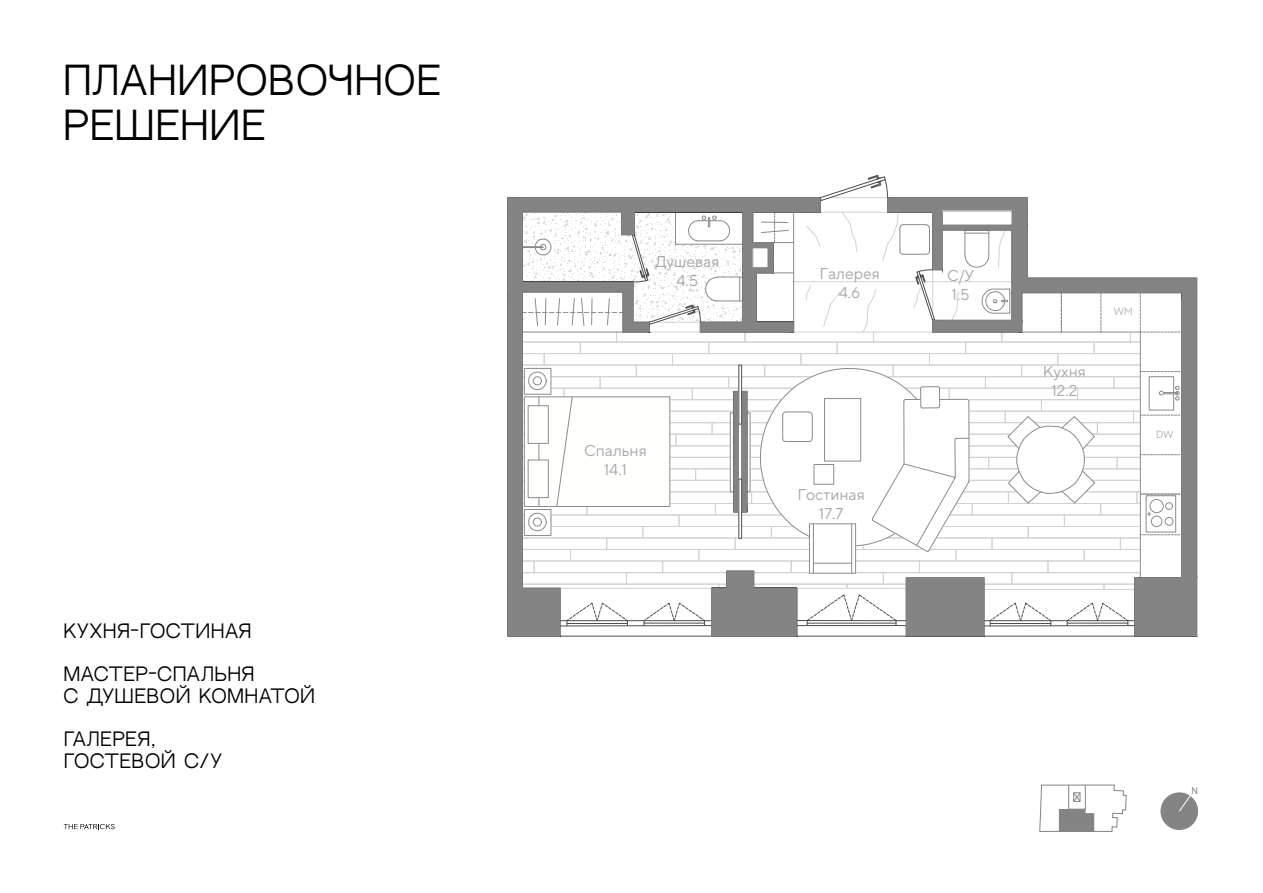
<style>
.page{position:relative;width:1263px;height:893px;background:#fff}
.page>*{position:absolute;margin:0;border:0;box-sizing:border-box;transform-origin:0 0}
.t1{font:37.5px/45px "Neutral Face";letter-spacing:.05em;color:#000}
.t2{font:18px/21.6px "Neutral Face";letter-spacing:.06em;color:#000}
.t3{font:15.75px/18.9px "TT Norms Pro";color:#a8a8a8;text-align:center}
.t4{font:10.5px "Circe";color:#bababa}
.t5{font:9.9px "Myriad Pro";color:#848484}
</style>
<div class="page">
<svg style="left:64px;top:824px;width:51px;height:5px"></svg>
<svg style="left:507px;top:174px;width:691px;height:463px"></svg>
<svg style="left:1160px;top:792px;width:39px;height:38px"></svg>
<svg style="left:1039px;top:784px;width:88px;height:48px"></svg>
<h1 class="t1" style="left:64px;top:57px;width:378px">ПЛАНИРОВОЧНОЕ<br>РЕШЕНИЕ</h1>
<p class="t2" style="left:64px;top:620px;width:189px">КУХНЯ-ГОСТИНАЯ</p>
<p class="t2" style="left:64px;top:663px;width:253px">МАСТЕР-СПАЛЬНЯ<br>С ДУШЕВОЙ КОМНАТОЙ</p>
<p class="t2" style="left:64px;top:728px;width:159px">ГАЛЕРЕЯ,<br>ГОСТЕВОЙ С/У</p>
<p class="t3" style="left:655px;top:251px;width:66px">Душевая<br>4.5</p>
<p class="t3" style="left:584px;top:441px;width:64px">Спальня<br>14.1</p>
<p class="t3" style="left:819px;top:263px;width:62px">Галерея<br>4.6</p>
<p class="t3" style="left:947px;top:265px;width:29px;text-align:left">С/У<br>1.5</p>
<p class="t3" style="left:797px;top:484px;width:69px">Гостиная<br>17.7</p>
<p class="t3" style="left:1043px;top:361px;width:44px">Кухня<br>12.2</p>
<p class="t4" style="left:1114px;top:304px;width:21px">WM</p>
<p class="t4" style="left:1156px;top:428px;width:19px">DW</p>
<p class="t5" style="left:1191px;top:784px;width:8px">N</p>
</div>
